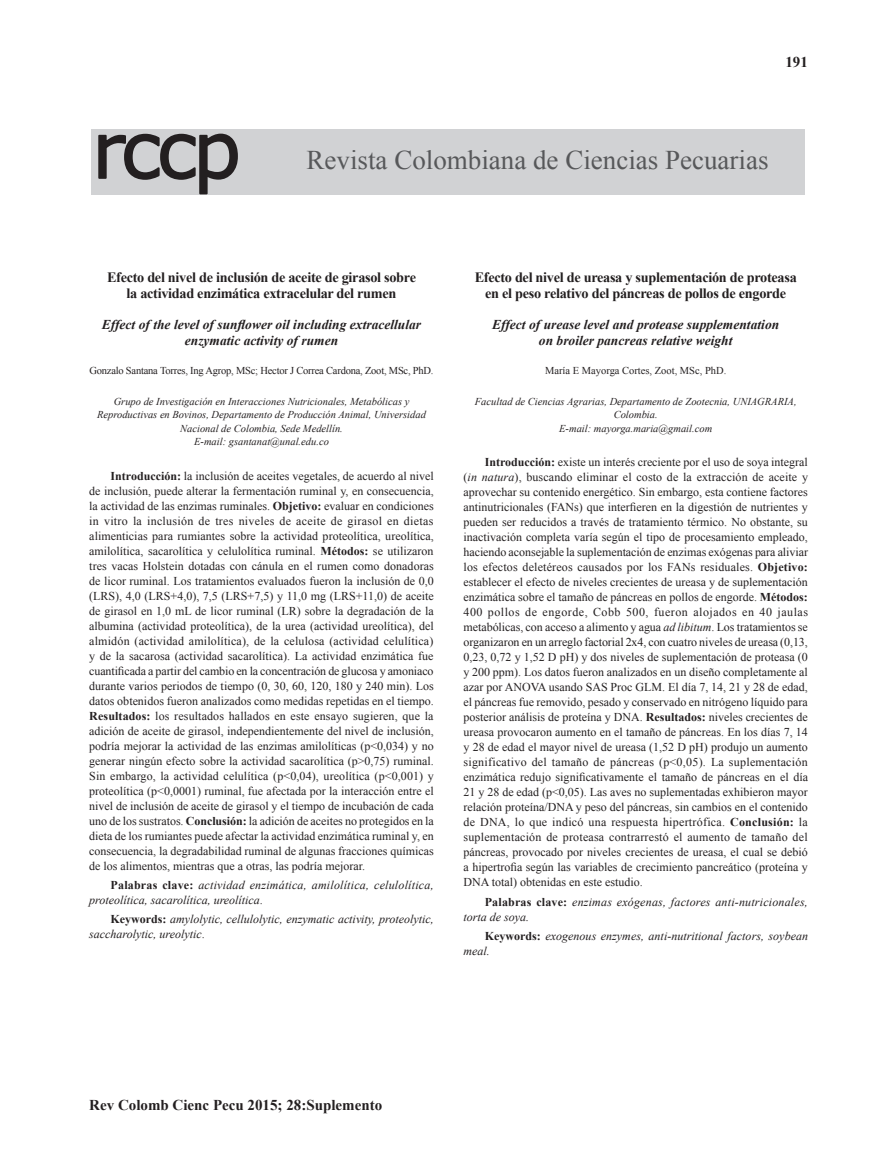
<style>
.page{position:relative;width:876px;height:1170px;background:#fff}
.page>*{position:absolute;margin:0;border:0;box-sizing:border-box;transform-origin:0 0}
.t1{font:27px "Times New Roman";color:#57585a}
.t2{font:700 15px "Times New Roman";color:#231f20}
.t3{font:700 14.25px/16.5px "Times New Roman";letter-spacing:-.02em;color:#231f20;text-align:center}
.t4{font:italic 700 13.5px/16.5px "Times New Roman";color:#231f20;text-align:center}
.t5{font:12px/15px "Times New Roman";color:#231f20;text-align:justify}
.t6{font:italic 12px/15px "Times New Roman";color:#231f20}
.t7{font:italic 12px/15px "Times New Roman";letter-spacing:.02em;color:#231f20}
.t8{font:italic 10.5px/13.5px "Times New Roman";color:#231f20;text-align:center}
.t9{font:10.5px "Times New Roman";letter-spacing:-.02em;color:#231f20}
.t10{font:10.5px "Times New Roman";color:#231f20}
.s1{font-weight:700}
.s2{font-weight:700;font-style:normal}
.s3{font-style:normal}
.s4{font-style:italic}
</style>
<div class="page">
<div style="left:92px;top:129px;width:713px;height:66px;background:#d1d2d4"></div>
<svg style="left:98px;top:133px;width:140px;height:62px"></svg>
<p class="t2" style="left:785px;top:51px;width:24px">191</p>
<h1 class="t1" style="left:307px;top:141px;width:463px">Revista Colombiana de Ciencias Pecuarias</h1>
<p class="t3" style="left:107px;top:268px;width:311px">Efecto del nivel de inclusión de aceite de girasol sobre la actividad enzimática extracelular del rumen</p>
<p class="t4" style="left:102px;top:315px;width:321px">Effect of the level of sunflower oil including extracellular enzymatic activity of rumen</p>
<p class="t9" style="left:89px;top:363px;width:346px">Gonzalo Santana Torres, Ing Agrop, MSc; Hector J Correa Cardona, Zoot, MSc, PhD.</p>
<p class="t8" style="left:97px;top:394px;width:330px">Grupo de Investigación en Interacciones Nutricionales, Metabólicas y Reproductivas en Bovinos, Departamento de Producción Animal, Universidad Nacional de Colombia, Sede Medellín.<br>E-mail: gsantanat@unal.edu.co</p>
<p class="t5" style="left:89px;top:467px;width:346px;text-indent:21px"><span class="s1">Introducción:</span> la inclusión de aceites vegetales, de acuerdo al nivel de inclusión, puede alterar la fermentación ruminal y, en consecuencia, la actividad de las enzimas ruminales. <span class="s1">Objetivo:</span> evaluar en condiciones in vitro la inclusión de tres niveles de aceite de girasol en dietas alimenticias para rumiantes sobre la actividad proteolítica, ureolítica, amilolítica, sacarolítica y celulolítica ruminal. <span class="s1">Métodos:</span> se utilizaron tres vacas Holstein dotadas con cánula en el rumen como donadoras de licor ruminal. Los tratamientos evaluados fueron la inclusión de 0,0 (LRS), 4,0 (LRS+4,0), 7,5 (LRS+7,5) y 11,0 mg (LRS+11,0) de aceite de girasol en 1,0 mL de licor ruminal (LR) sobre la degradación de la albumina (actividad proteolítica), de la urea (actividad ureolítica), del almidón (actividad amilolítica), de la celulosa (actividad celulítica) y de la sacarosa (actividad sacarolítica). La actividad enzimática fue cuantificada a partir del cambio en la concentración de glucosa y amoniaco durante varios periodos de tiempo (0, 30, 60, 120, 180 y 240 min). Los datos obtenidos fueron analizados como medidas repetidas en el tiempo.<br><span class="s1">Resultados:</span> los resultados hallados en este ensayo sugieren, que la adición de aceite de girasol, independientemente del nivel de inclusión, podría mejorar la actividad de las enzimas amilolíticas (p&lt;0,034) y no generar ningún efecto sobre la actividad sacarolítica (p&gt;0,75) ruminal.<br>Sin embargo, la actividad celulítica (p&lt;0,04), ureolítica (p&lt;0,001) y proteolítica (p&lt;0,0001) ruminal, fue afectada por la interacción entre el nivel de inclusión de aceite de girasol y el tiempo de incubación de cada uno de los sustratos. <span class="s1">Conclusión:</span> la adición de aceites no protegidos en la dieta de los rumiantes puede afectar la actividad enzimática ruminal y, en consecuencia, la degradabilidad ruminal de algunas fracciones químicas de los alimentos, mientras que a otras, las podría mejorar.</p>
<p class="t7" style="left:89px;top:877px;width:346px;text-indent:21px"><span class="s2">Palabras clave:</span> actividad enzimática, amilolítica, celulolítica, proteolítica, sacarolítica, ureolítica<span class="s3">.</span></p>
<p class="t6" style="left:89px;top:911px;width:346px;text-indent:21px"><span class="s2">Keywords:</span> amylolytic, cellulolytic, enzymatic activity, proteolytic, saccharolytic, ureolytic<span class="s3">.</span></p>
<p class="t3" style="left:475px;top:268px;width:324px">Efecto del nivel de ureasa y suplementación de proteasa en el peso relativo del páncreas de pollos de engorde</p>
<p class="t4" style="left:492px;top:315px;width:288px">Effect of urease level and protease supplementation on broiler pancreas relative weight</p>
<p class="t10" style="left:545px;top:363px;width:183px">María E Mayorga Cortes, Zoot, MSc, PhD.</p>
<p class="t8" style="left:475px;top:394px;width:323px">Facultad de Ciencias Agrarias, Departamento de Zootecnia, UNIAGRARIA,<br>Colombia.<br>E-mail: mayorga.maria@gmail.com</p>
<p class="t5" style="left:463px;top:454px;width:346px;text-indent:21px"><span class="s1">Introducción:</span> existe un interés creciente por el uso de soya integral (<span class="s4">in natura</span>), buscando eliminar el costo de la extracción de aceite y aprovechar su contenido energético. Sin embargo, esta contiene factores antinutricionales (FANs) que interfieren en la digestión de nutrientes y pueden ser reducidos a través de tratamiento térmico. No obstante, su inactivación completa varía según el tipo de procesamiento empleado, haciendo aconsejable la suplementación de enzimas exógenas para aliviar los efectos deletéreos causados por los FANs residuales. <span class="s1">Objetivo: </span>establecer el efecto de niveles crecientes de ureasa y de suplementación enzimática sobre el tamaño de páncreas en pollos de engorde. <span class="s1">Métodos:<br></span>400 pollos de engorde, Cobb 500, fueron alojados en 40 jaulas metabólicas, con acceso a alimento y agua <span class="s4">ad libitum</span>. Los tratamientos se organizaron en un arreglo factorial 2x4, con cuatro niveles de ureasa (0,13, 0,23, 0,72 y 1,52 D pH) y dos niveles de suplementación de proteasa (0 y 200 ppm). Los datos fueron analizados en un diseño completamente al azar por ANOVA usando SAS Proc GLM. El día 7, 14, 21 y 28 de edad, el páncreas fue removido, pesado y conservado en nitrógeno líquido para posterior análisis de proteína y DNA. <span class="s1">Resultados:</span> niveles crecientes de ureasa provocaron aumento en el tamaño de páncreas. En los días 7, 14 y 28 de edad el mayor nivel de ureasa (1,52 D pH) produjo un aumento significativo del tamaño de páncreas (p&lt;0,05). La suplementación enzimática redujo significativamente el tamaño de páncreas en el día 21 y 28 de edad (p&lt;0,05). Las aves no suplementadas exhibieron mayor relación proteína/DNA y peso del páncreas, sin cambios en el contenido de DNA, lo que indicó una respuesta hipertrófica. <span class="s1">Conclusión:</span> la suplementación de proteasa contrarrestó el aumento de tamaño del páncreas, provocado por niveles crecientes de ureasa, el cual se debió a hipertrofia según las variables de crecimiento pancreático (proteína y DNA total) obtenidas en este estudio.</p>
<p class="t6" style="left:463px;top:893px;width:346px;text-indent:21px"><span class="s2">Palabras clave:</span> enzimas exógenas, factores anti-nutricionales, torta de soya.</p>
<p class="t6" style="left:463px;top:927px;width:346px;text-indent:21px"><span class="s2">Keywords:</span> exogenous enzymes, anti-nutritional factors, soybean meal.</p>
<p class="t2" style="left:89px;top:1093px;width:294px">Rev Colomb Cienc Pecu 2015; 28:Suplemento</p>
</div>
